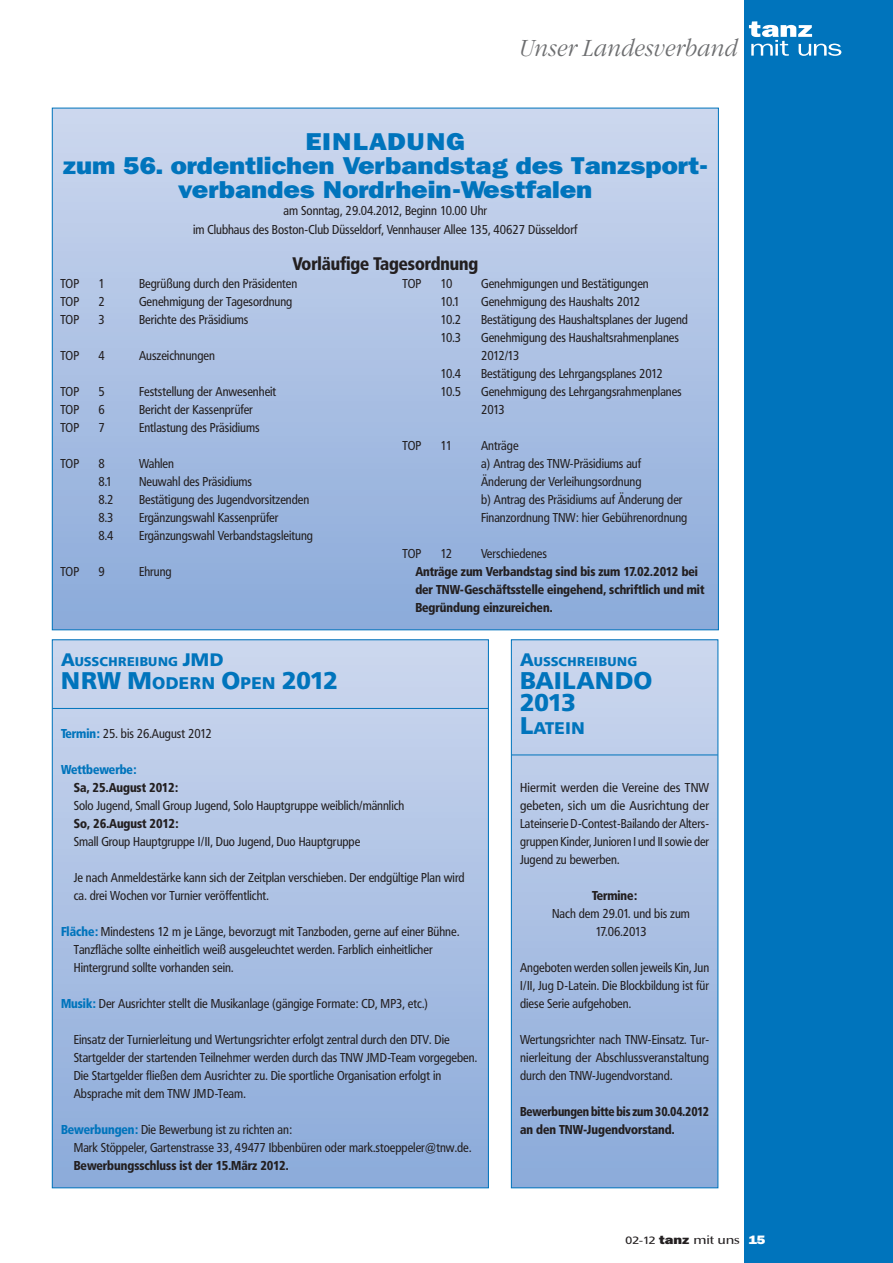
<style>
.page{position:relative;width:893px;height:1263px;background:#fff}
.page>*{position:absolute;margin:0;border:0;box-sizing:border-box;transform-origin:0 0}
.t1{font:800 24px/24px "Franklin ITCBQ";color:#0074bc;text-align:center;scale:1.12 1}
.t2{font:900 24px/22.5px "Frutiger BQ";color:#0074bc}
.t3{font:italic 300 24px "Garamond Itc T";color:#6d6e70;scale:.9 1}
.t4{font:900 18px "Frutiger Condensed BQ";color:#231f20;scale:.96 1}
.t5{font:900 16.8px "Frutiger BQ";letter-spacing:.02em;color:#0074bc}
.t6{font:12.75px/18px "Frutiger Condensed BQ";color:#231f20}
.t7{font:900 12.75px/18px "Frutiger Condensed BQ";color:#231f20;scale:.96 1}
.t8{font:12.75px/18px "Frutiger Condensed BQ";color:#231f20;text-align:justify;scale:1.05 1}
.t9{font:900 12.75px/18px "Frutiger Condensed BQ";color:#231f20;scale:.92 1}
.t10{font:900 12.75px "Frutiger Condensed BQ";color:#0074bc;scale:.96 1}
.t11{font:900 12.6px "Frutiger BQ";letter-spacing:.02em;color:#0074bc}
.t12{font:500 12px "Optima BQ";letter-spacing:-.01em;color:#231f20;scale:1.2 1}
.s1{font-size:18px}
.s2{font-size:16.8px}
.s3{font-weight:900;color:#0074bc}
.s4{font-size:24px}
.s5{font-family:"Frutiger BQ";font-weight:400;font-size:10.5px}
.s6{font-family:"Franklin ITCBQ";font-weight:800}
.s7{font-family:"Franklin ITCBQ";font-weight:800;color:#fff}
</style>
<div class="page">
<div style="left:744px;top:0;width:149px;height:1263px;background:#0074bc"></div>
<svg style="left:749px;top:21px;width:92px;height:35px"></svg>
<div style="left:52px;top:640px;width:436px;height:548px;background:linear-gradient(to bottom,#cdd7ee,#8baada)"></div>
<hr style="left:52px;top:708px;width:436px;height:1px;background:#0074bc">
<div style="left:52px;top:108px;width:666px;height:522px;background:linear-gradient(to bottom,#cdd7ee,#8baada)"></div>
<div style="left:511px;top:640px;width:207px;height:548px;background:linear-gradient(to bottom,#cbd7ee,#8babda)"></div>
<hr style="left:511px;top:755px;width:207px;height:1px;background:#0074bc">
<div style="left:511px;top:640px;width:207px;height:548px;border:1px solid #0074bc"></div>
<h1 class="t3" style="left:519px;top:38px;width:245px">Unser Landesverband</h1>
<h1 class="t1" style="left:63px;top:131px;width:578px">EINLADUNG<br>zum 56. ordentlichen Verbandstag des Tanzsport&shy;verbandes Nordrhein-Westfalen</h1>
<p class="t6" style="left:193px;top:201px;width:386px;line-height:19.5px;text-align:center">am Sonntag, 29.04.2012, Beginn 10.00 Uhr<br>im Clubhaus des Boston-Club Düsseldorf, Vennhauser Allee 135, 40627 Düsseldorf</p>
<h2 class="t4" style="left:292px;top:257px;width:195px">Vorläufige Tagesordnung</h2>
<p class="t6" style="left:61px;top:276px;width:20px">TOP</p>
<p class="t6" style="left:99px;top:276px;width:8px">1</p>
<p class="t6" style="left:139px;top:276px;width:160px">Begrüßung durch den Präsidenten</p>
<p class="t6" style="left:61px;top:294px;width:20px">TOP</p>
<p class="t6" style="left:99px;top:294px;width:8px">2</p>
<p class="t6" style="left:139px;top:294px;width:155px">Genehmigung der Tagesordnung</p>
<p class="t6" style="left:61px;top:312px;width:20px">TOP</p>
<p class="t6" style="left:99px;top:312px;width:8px">3</p>
<p class="t6" style="left:139px;top:312px;width:111px">Berichte des Präsidiums</p>
<p class="t6" style="left:61px;top:348px;width:20px">TOP</p>
<p class="t6" style="left:99px;top:348px;width:8px">4</p>
<p class="t6" style="left:139px;top:348px;width:77px">Auszeichnungen</p>
<p class="t6" style="left:61px;top:384px;width:20px">TOP</p>
<p class="t6" style="left:99px;top:384px;width:8px">5</p>
<p class="t6" style="left:139px;top:384px;width:139px">Feststellung der Anwesenheit</p>
<p class="t6" style="left:61px;top:402px;width:20px">TOP</p>
<p class="t6" style="left:99px;top:402px;width:8px">6</p>
<p class="t6" style="left:139px;top:402px;width:115px">Bericht der Kassenprüfer</p>
<p class="t6" style="left:61px;top:420px;width:20px">TOP</p>
<p class="t6" style="left:99px;top:420px;width:8px">7</p>
<p class="t6" style="left:139px;top:420px;width:122px">Entlastung des Präsidiums</p>
<p class="t6" style="left:61px;top:456px;width:20px">TOP</p>
<p class="t6" style="left:99px;top:456px;width:8px">8</p>
<p class="t6" style="left:139px;top:456px;width:36px">Wahlen</p>
<p class="t6" style="left:99px;top:474px;width:15px">8.1</p>
<p class="t6" style="left:139px;top:474px;width:115px">Neuwahl des Präsidiums</p>
<p class="t6" style="left:99px;top:492px;width:17px">8.2</p>
<p class="t6" style="left:139px;top:492px;width:172px">Bestätigung des Jugendvorsitzenden</p>
<p class="t6" style="left:99px;top:510px;width:17px">8.3</p>
<p class="t6" style="left:139px;top:510px;width:141px">Ergänzungswahl Kassenprüfer</p>
<p class="t6" style="left:99px;top:528px;width:17px">8.4</p>
<p class="t6" style="left:139px;top:528px;width:175px">Ergänzungswahl Verbandstagsleitung</p>
<p class="t6" style="left:61px;top:564px;width:20px">TOP</p>
<p class="t6" style="left:99px;top:564px;width:8px">9</p>
<p class="t6" style="left:139px;top:564px;width:34px">Ehrung</p>
<p class="t6" style="left:403px;top:276px;width:20px">TOP</p>
<p class="t6" style="left:441px;top:276px;width:13px">10</p>
<p class="t6" style="left:481px;top:276px;width:169px">Genehmigungen und Bestätigungen</p>
<p class="t6" style="left:441px;top:294px;width:21px">10.1</p>
<p class="t6" style="left:481px;top:294px;width:161px">Genehmigung des Haushalts 2012</p>
<p class="t6" style="left:441px;top:312px;width:22px">10.2</p>
<p class="t6" style="left:481px;top:312px;width:208px">Bestätigung des Haushaltsplanes der Jugend</p>
<p class="t6" style="left:441px;top:330px;width:22px">10.3</p>
<p class="t6" style="left:481px;top:330px;width:199px">Genehmigung des Haushaltsrahmenplanes<br>2012/13</p>
<p class="t6" style="left:441px;top:366px;width:22px">10.4</p>
<p class="t6" style="left:481px;top:366px;width:183px">Bestätigung des Lehrgangsplanes 2012</p>
<p class="t6" style="left:441px;top:384px;width:22px">10.5</p>
<p class="t6" style="left:481px;top:384px;width:202px">Genehmigung des Lehrgangsrahmenplanes<br>2013</p>
<p class="t6" style="left:403px;top:438px;width:20px">TOP</p>
<p class="t6" style="left:441px;top:438px;width:13px">11</p>
<p class="t6" style="left:481px;top:438px;width:208px">Anträge<br>a) Antrag des TNW-Präsidiums auf<br>Änderung der Verleihungsordnung<br>b) Antrag des Präsidiums auf Änderung der<br>Finanzordnung TNW: hier Gebührenordnung</p>
<p class="t6" style="left:403px;top:546px;width:20px">TOP</p>
<p class="t6" style="left:441px;top:546px;width:13px">12</p>
<p class="t6" style="left:481px;top:546px;width:67px">Verschiedenes</p>
<p class="t7" style="left:415px;top:564px;width:302px">Anträge zum Verbandstag sind bis zum 17.02.2012 bei der TNW-Geschäftsstelle eingehend, schriftlich und mit<br>Begründung einzureichen.</p>
<p class="t11" style="left:61px;top:657px;width:164px"><span class="s1">A</span>USSCHREIBUNG <span class="s1">JMD</span></p>
<h1 class="t2" style="left:61px;top:671px;width:278px">NRW M<span class="s2">ODERN</span> O<span class="s2">PEN</span> 2012</h1>
<p class="t6" style="left:61px;top:726px;width:152px"><span class="s3">Termin:</span> 25. bis 26.August 2012</p>
<p class="t10" style="left:61px;top:765px;width:80px">Wettbewerbe:</p>
<p class="t7" style="left:74px;top:780px;width:110px">Sa, 25.August 2012:</p>
<p class="t6" style="left:74px;top:798px;width:332px">Solo Jugend, Small Group Jugend, Solo Hauptgruppe weiblich/männlich</p>
<p class="t7" style="left:74px;top:816px;width:111px">So, 26.August 2012:</p>
<p class="t6" style="left:74px;top:834px;width:288px">Small Group Hauptgruppe I/II, Duo Jugend, Duo Hauptgruppe</p>
<p class="t6" style="left:74px;top:870px;width:392px">Je nach Anmeldestärke kann sich der Zeitplan verschieben. Der endgültige Plan wird ca. drei Wochen vor Turnier veröffentlicht.</p>
<p class="t6" style="left:74px;top:924px;width:387px;text-indent:-13px"><span class="s3">Fläche:</span> Mindestens 12 m je Länge, bevorzugt mit Tanzboden, gerne auf einer Bühne.<br>Tanzfläche sollte einheitlich weiß ausgeleuchtet werden. Farblich einheitlicher<br>Hintergrund sollte vorhanden sein.</p>
<p class="t6" style="left:61px;top:996px;width:368px"><span class="s3">Musik:</span> Der Ausrichter stellt die Musikanlage (gängige Formate: CD, MP3, etc.)</p>
<p class="t6" style="left:74px;top:1032px;width:405px">Einsatz der Turnierleitung und Wertungsrichter erfolgt zentral durch den DTV. Die Startgelder der startenden Teilnehmer werden durch das TNW JMD-Team vorgegeben.<br>Die Startgelder fließen dem Ausrichter zu. Die sportliche Organisation erfolgt in Absprache mit dem TNW JMD-Team.</p>
<p class="t6" style="left:74px;top:1122px;width:399px;text-indent:-13px"><span class="s3">Bewerbungen:</span> Die Bewerbung ist zu richten an:<br>Mark Stöppeler, Gartenstrasse 33, 49477 Ibbenbüren oder mark.stoeppeler@tnw.de.</p>
<p class="t7" style="left:74px;top:1158px;width:225px">Bewerbungsschluss ist der 15.März 2012.</p>
<p class="t11" style="left:520px;top:657px;width:118px"><span class="s1">A</span>USSCHREIBUNG</p>
<h1 class="t2" style="left:520px;top:671px;width:134px">BAILANDO<br>2013</h1>
<h3 class="t5" style="left:520px;top:721px;width:66px"><span class="s4">L</span>ATEIN</h3>
<p class="t8" style="left:520px;top:780px;width:182px">Hiermit werden die Vereine des TNW gebeten, sich um die Ausrichtung der Lateinserie D-Contest-Bailando der Alters&shy;gruppen Kinder, Junioren I und II sowie der Jugend zu bewerben.</p>
<p class="t7" style="left:592px;top:888px;width:49px">Termine:</p>
<p class="t6" style="left:552px;top:906px;width:139px;text-align:center">Nach dem 29.01. und bis zum<br>17.06.2013</p>
<p class="t6" style="left:520px;top:960px;width:191px;text-align:justify">Angeboten werden sollen jeweils Kin, Jun I/II, Jug D-Latein. Die Blockbildung ist für diese Serie aufgehoben.</p>
<p class="t6" style="left:520px;top:1032px;width:191px;text-align:justify">Wertungsrichter nach TNW-Einsatz. Tur&shy;nierleitung der Abschlussveranstaltung durch den TNW-Jugendvorstand.</p>
<p class="t9" style="left:520px;top:1104px;width:207px">Bewerbungen bitte bis zum 30.04.2012 an den TNW-Jugendvorstand.</p>
<p class="t12" style="left:625px;top:1235px;width:118px"><span class="s5">02-12</span> <span class="s6">tanz</span> mit uns <span class="s7">15</span></p>
</div>
